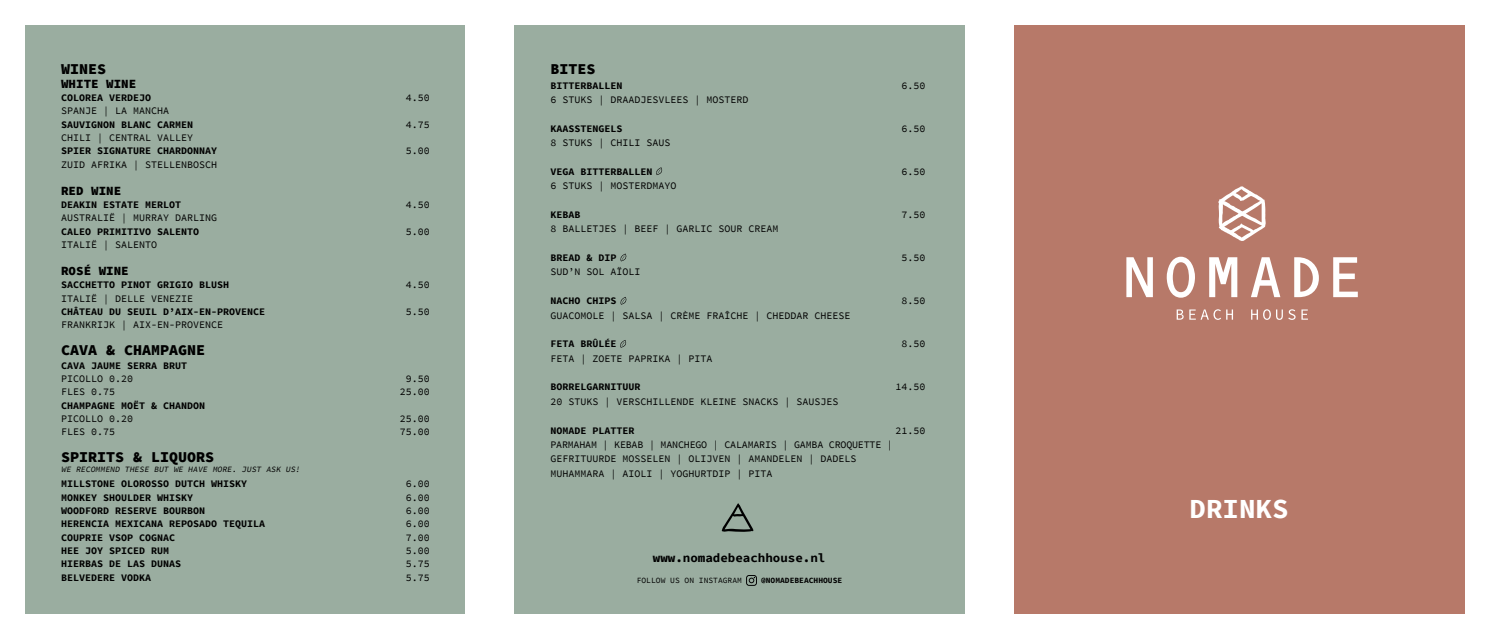
<style>
.page{position:relative;width:1489px;height:638px;background:#fff}
.page>*{position:absolute;margin:0;border:0;box-sizing:border-box;transform-origin:0 0}
.t1{font:700 27.5px "Source Code Pro";color:#fff}
.t2{font:900 15px "Source Code Pro";color:#000}
.t3{font:900 12.5px "Source Code Pro";color:#000}
.t4{font:700 12.5px "Source Code Pro";color:#000}
.t5{font:10px/14.4px "Source Code Pro";color:#000}
.t6{font:700 10px "Source Code Pro";color:#000}
.t7{font:italic 8.12px "Source Code Pro";color:#000}
.t8{font:8px "Source Code Pro";color:#000}
.t9{font:700 8px "Source Code Pro";color:#000}
</style>
<div class="page">
<div style="left:1013px;top:25px;width:450px;height:588px;background:#b77969"></div>
<svg style="left:1126px;top:257px;width:26px;height:40px"></svg>
<svg style="left:1166px;top:257px;width:28px;height:41px"></svg>
<svg style="left:1209px;top:257px;width:28px;height:40px"></svg>
<svg style="left:1251px;top:257px;width:29px;height:40px"></svg>
<svg style="left:1294px;top:257px;width:24px;height:40px"></svg>
<svg style="left:1333px;top:257px;width:24px;height:40px"></svg>
<svg style="left:1176px;top:309px;width:7px;height:11px"></svg>
<svg style="left:1189px;top:309px;width:31px;height:11px"></svg>
<svg style="left:1226px;top:309px;width:6px;height:11px"></svg>
<svg style="left:1251px;top:309px;width:31px;height:11px"></svg>
<svg style="left:1288px;top:309px;width:7px;height:11px"></svg>
<svg style="left:1301px;top:309px;width:6px;height:11px"></svg>
<svg style="left:1218px;top:186px;width:47px;height:55px"></svg>
<div style="left:25px;top:25px;width:439px;height:588px;background:#9aada0"></div>
<div style="left:514px;top:25px;width:450px;height:588px;background:#9aada0"></div>
<svg style="left:746px;top:575px;width:11px;height:11px"></svg>
<svg style="left:721px;top:503px;width:32px;height:29px"></svg>
<svg style="left:656px;top:167px;width:6px;height:8px"></svg>
<svg style="left:620px;top:253px;width:6px;height:8px"></svg>
<svg style="left:620px;top:297px;width:6px;height:8px"></svg>
<svg style="left:620px;top:340px;width:6px;height:8px"></svg>
<h2 class="t2" style="left:61px;top:59px;width:46px">WINES</h2>
<p class="t3" style="left:61px;top:75px;width:76px">WHITE WINE</p>
<p class="t6" style="left:61px;top:91px;width:91px">COLOREA VERDEJO</p>
<p class="t5" style="left:406px;top:90px;width:25px">4.50</p>
<p class="t5" style="left:61px;top:104px;width:110px">SPANJE | LA MANCHA</p>
<p class="t6" style="left:61px;top:118px;width:134px">SAUVIGNON BLANC CARMEN</p>
<p class="t5" style="left:406px;top:117px;width:25px">4.75</p>
<p class="t5" style="left:61px;top:130px;width:134px">CHILI | CENTRAL VALLEY</p>
<p class="t6" style="left:61px;top:145px;width:158px">SPIER SIGNATURE CHARDONNAY</p>
<p class="t5" style="left:406px;top:144px;width:25px">5.00</p>
<p class="t5" style="left:61px;top:157px;width:158px">ZUID AFRIKA | STELLENBOSCH</p>
<p class="t3" style="left:61px;top:182px;width:61px">RED WINE</p>
<p class="t6" style="left:61px;top:198px;width:122px">DEAKIN ESTATE MERLOT</p>
<p class="t5" style="left:406px;top:197px;width:25px">4.50</p>
<p class="t5" style="left:61px;top:211px;width:158px">AUSTRALIË | MURRAY DARLING</p>
<p class="t6" style="left:61px;top:225px;width:140px">CALEO PRIMITIVO SALENTO</p>
<p class="t5" style="left:406px;top:224px;width:25px">5.00</p>
<p class="t5" style="left:61px;top:237px;width:98px">ITALIË | SALENTO</p>
<p class="t3" style="left:61px;top:262px;width:69px">ROSÉ WINE</p>
<p class="t6" style="left:61px;top:278px;width:170px">SACCHETTO PINOT GRIGIO BLUSH</p>
<p class="t5" style="left:406px;top:278px;width:25px">4.50</p>
<p class="t5" style="left:61px;top:291px;width:134px">ITALIË | DELLE VENEZIE</p>
<p class="t6" style="left:61px;top:305px;width:206px">CHÂTEAU DU SEUIL D’AIX-EN-PROVENCE</p>
<p class="t5" style="left:406px;top:304px;width:25px">5.50</p>
<p class="t5" style="left:61px;top:318px;width:164px">FRANKRIJK | AIX-EN-PROVENCE</p>
<h2 class="t2" style="left:61px;top:340px;width:145px">CAVA &amp; CHAMPAGNE</h2>
<p class="t6" style="left:61px;top:359px;width:128px">CAVA JAUME SERRA BRUT</p>
<p class="t5" style="left:61px;top:371px;width:73px">PICOLLO 0.20</p>
<p class="t5" style="left:406px;top:371px;width:25px">9.50</p>
<p class="t5" style="left:61px;top:385px;width:55px">FLES 0.75</p>
<p class="t5" style="left:400px;top:385px;width:31px">25.00</p>
<p class="t6" style="left:61px;top:399px;width:146px">CHAMPAGNE MOËT &amp; CHANDON</p>
<p class="t5" style="left:61px;top:411px;width:73px">PICOLLO 0.20</p>
<p class="t5" style="left:400px;top:411px;width:31px">25.00</p>
<p class="t5" style="left:61px;top:425px;width:55px">FLES 0.75</p>
<p class="t5" style="left:400px;top:425px;width:31px">75.00</p>
<h2 class="t2" style="left:61px;top:447px;width:155px">SPIRITS &amp; LIQUORS</h2>
<p class="t7" style="left:61px;top:464px;width:242px">WE RECOMMEND THESE BUT WE HAVE MORE. JUST ASK US!</p>
<p class="t6" style="left:61px;top:477px;width:188px">MILLSTONE OLOROSSO DUTCH WHISKY</p>
<p class="t5" style="left:406px;top:477px;width:25px">6.00</p>
<p class="t6" style="left:61px;top:491px;width:134px">MONKEY SHOULDER WHISKY</p>
<p class="t5" style="left:406px;top:490px;width:25px">6.00</p>
<p class="t6" style="left:61px;top:504px;width:146px">WOODFORD RESERVE BOURBON</p>
<p class="t5" style="left:406px;top:503px;width:25px">6.00</p>
<p class="t6" style="left:61px;top:517px;width:206px">HERENCIA MEXICANA REPOSADO TEQUILA</p>
<p class="t5" style="left:406px;top:517px;width:25px">6.00</p>
<p class="t6" style="left:61px;top:531px;width:116px">COUPRIE VSOP COGNAC</p>
<p class="t5" style="left:406px;top:530px;width:25px">7.00</p>
<p class="t6" style="left:61px;top:544px;width:110px">HEE JOY SPICED RUM</p>
<p class="t5" style="left:406px;top:543px;width:25px">5.00</p>
<p class="t6" style="left:61px;top:558px;width:122px">HIERBAS DE LAS DUNAS</p>
<p class="t5" style="left:406px;top:557px;width:25px">5.75</p>
<p class="t6" style="left:61px;top:571px;width:91px">BELVEDERE VODKA</p>
<p class="t5" style="left:406px;top:570px;width:25px">5.75</p>
<h2 class="t2" style="left:550px;top:59px;width:46px">BITES</h2>
<p class="t6" style="left:550px;top:79px;width:73px">BITTERBALLEN</p>
<p class="t5" style="left:901px;top:78px;width:26px">6.50</p>
<p class="t5" style="left:550px;top:92px;width:200px">6 STUKS | DRAADJESVLEES | MOSTERD</p>
<p class="t6" style="left:550px;top:122px;width:73px">KAASSTENGELS</p>
<p class="t5" style="left:901px;top:121px;width:26px">6.50</p>
<p class="t5" style="left:550px;top:136px;width:121px">8 STUKS | CHILI SAUS</p>
<p class="t6" style="left:550px;top:165px;width:104px">VEGA BITTERBALLEN</p>
<p class="t5" style="left:901px;top:164px;width:26px">6.50</p>
<p class="t5" style="left:550px;top:179px;width:128px">6 STUKS | MOSTERDMAYO</p>
<p class="t6" style="left:550px;top:208px;width:31px">KEBAB</p>
<p class="t5" style="left:901px;top:207px;width:26px">7.50</p>
<p class="t5" style="left:550px;top:222px;width:230px">8 BALLETJES | BEEF | GARLIC SOUR CREAM</p>
<p class="t6" style="left:550px;top:251px;width:67px">BREAD &amp; DIP</p>
<p class="t5" style="left:901px;top:250px;width:26px">5.50</p>
<p class="t5" style="left:550px;top:265px;width:91px">SUD’N SOL AÏOLI</p>
<p class="t6" style="left:550px;top:294px;width:67px">NACHO CHIPS</p>
<p class="t5" style="left:901px;top:294px;width:26px">8.50</p>
<p class="t5" style="left:550px;top:308px;width:302px">GUACOMOLE | SALSA | CRÈME FRAÎCHE | CHEDDAR CHEESE</p>
<p class="t6" style="left:550px;top:338px;width:67px">FETA BRÛLÉE</p>
<p class="t5" style="left:901px;top:337px;width:26px">8.50</p>
<p class="t5" style="left:550px;top:351px;width:164px">FETA | ZOETE PAPRIKA | PITA</p>
<p class="t6" style="left:550px;top:381px;width:91px">BORRELGARNITUUR</p>
<p class="t5" style="left:895px;top:380px;width:31px">14.50</p>
<p class="t5" style="left:550px;top:394px;width:290px">20 STUKS | VERSCHILLENDE KLEINE SNACKS | SAUSJES</p>
<p class="t6" style="left:550px;top:424px;width:85px">NOMADE PLATTER</p>
<p class="t5" style="left:895px;top:423px;width:31px">21.50</p>
<p class="t5" style="left:550px;top:437px;width:344px">PARMAHAM | KEBAB | MANCHEGO | CALAMARIS | GAMBA CROQUETTE |<br>GEFRITUURDE MOSSELEN | OLIJVEN | AMANDELEN | DADELS<br>MUHAMMARA | AIOLI | YOGHURTDIP | PITA</p>
<p class="t4" style="left:653px;top:550px;width:174px">www.nomadebeachhouse.nl</p>
<p class="t8" style="left:636px;top:575px;width:107px">FOLLOW US ON INSTAGRAM</p>
<p class="t9" style="left:761px;top:575px;width:83px">@NOMADEBEACHHOUSE</p>
<h1 class="t1" style="left:1189px;top:491px;width:101px">DRINKS</h1>
</div>
